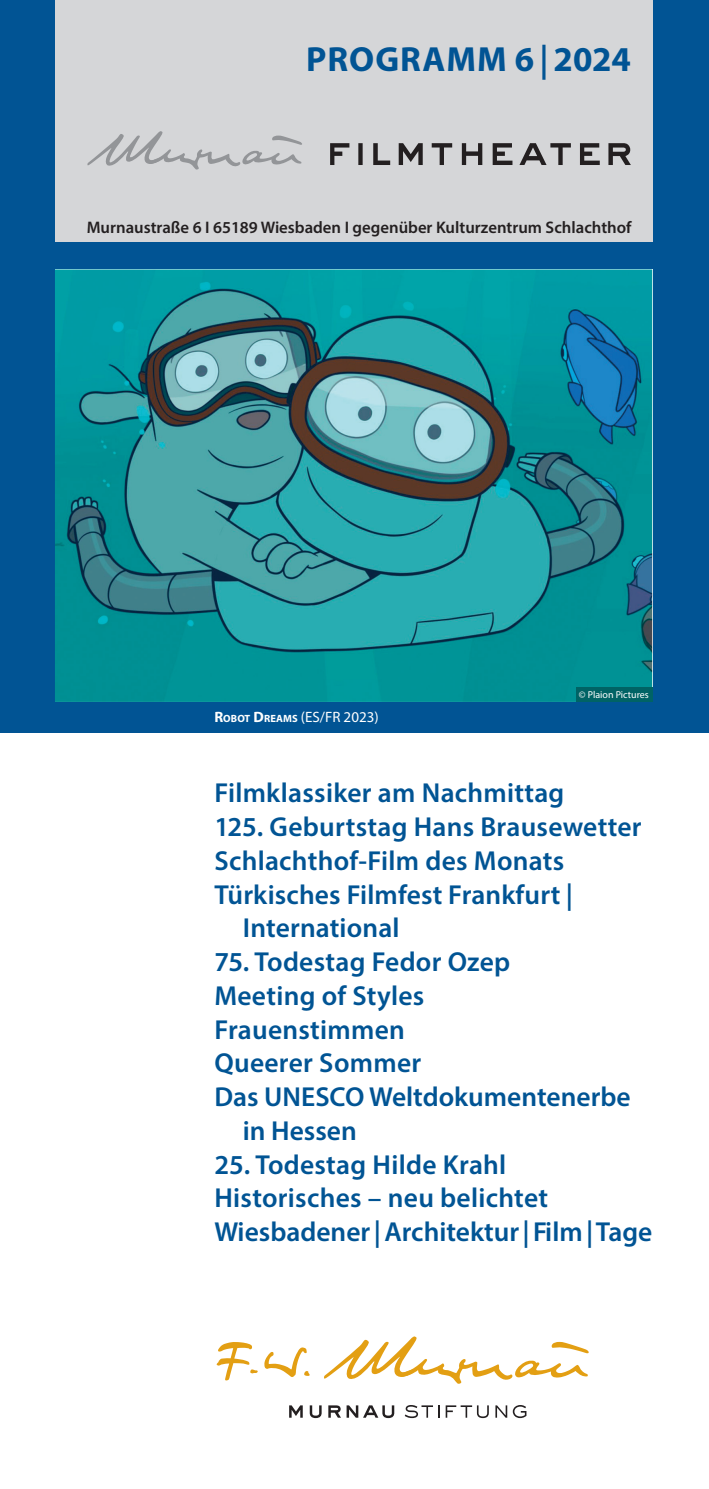
<style>
.page{position:relative;width:709px;height:1489px;background:#fff}
.page>*{position:absolute;margin:0;border:0;box-sizing:border-box;transform-origin:0 0}
.t1{font:700 35px "Myriad Pro";letter-spacing:.03em;color:#015494}
.t2{font:600 27.5px/33.8px "Myriad Pro";letter-spacing:.01em;color:#015494}
.t3{font:600 16.75px "Myriad Pro";color:#231f20}
.t4{font:15px "Myriad Pro";color:#fff}
.t5{font:10px "Myriad Pro";color:#fff}
.s1{font-weight:600}
.s2{font-weight:700}
.s3{font-weight:700;font-size:10.5px}
</style>
<div class="page">
<div style="left:0;top:0;width:709px;height:732px;background:#015494"></div>
<img style="left:55px;top:269px;width:597px;height:433px">
<img style="left:576px;top:687px;width:76px;height:15px">
<svg style="left:289px;top:1405px;width:14px;height:12px"></svg>
<svg style="left:310px;top:1405px;width:11px;height:12px"></svg>
<svg style="left:328px;top:1405px;width:66px;height:12px"></svg>
<svg style="left:405px;top:1405px;width:34px;height:12px"></svg>
<svg style="left:445px;top:1405px;width:44px;height:12px"></svg>
<svg style="left:495px;top:1405px;width:12px;height:12px"></svg>
<svg style="left:513px;top:1405px;width:13px;height:12px"></svg>
<svg style="left:264px;top:1347px;width:46px;height:30px"></svg>
<svg style="left:217px;top:1342px;width:41px;height:38px"></svg>
<svg style="left:324px;top:1336px;width:264px;height:47px"></svg>
<div style="left:55px;top:0;width:597px;height:241px;background:#d5d6d8"></div>
<svg style="left:87px;top:131px;width:215px;height:39px"></svg>
<svg style="left:330px;top:143px;width:32px;height:22px"></svg>
<svg style="left:373px;top:143px;width:17px;height:22px"></svg>
<svg style="left:399px;top:143px;width:24px;height:22px"></svg>
<svg style="left:432px;top:143px;width:20px;height:22px"></svg>
<svg style="left:462px;top:143px;width:20px;height:22px"></svg>
<svg style="left:492px;top:143px;width:20px;height:22px"></svg>
<svg style="left:519px;top:143px;width:52px;height:22px"></svg>
<svg style="left:580px;top:143px;width:19px;height:22px"></svg>
<svg style="left:608px;top:143px;width:23px;height:22px"></svg>
<p class="t1" style="left:306px;top:36px;width:326px">PROGRAMM 6 <span class="s1">|</span>2024</p>
<p class="t3" style="left:87px;top:216px;width:546px">Murnaustraße 6 I 65189 Wiesbaden I gegenüber Kulturzentrum Schlachthof</p>
<p class="t4" style="left:214px;top:707px;width:166px"><span class="s2">R</span><span class="s3">OBOT</span> <span class="s2">D</span><span class="s3">REAMS</span> (ES/FR 2023)</p>
<p class="t5" style="left:579px;top:689px;width:71px">© Plaion Pictures</p>
<p class="t2" style="left:214px;top:775px;width:351px">Filmklassiker am Nachmittag</p>
<p class="t2" style="left:214px;top:809px;width:429px">125. Geburtstag Hans Brausewetter</p>
<p class="t2" style="left:214px;top:843px;width:351px">Schlachthof-Film des Monats</p>
<p class="t2" style="left:214px;top:876px;width:360px">Türkisches Filmfest Frankfurt |</p>
<p class="t2" style="left:243px;top:910px;width:158px">International</p>
<p class="t2" style="left:214px;top:944px;width:297px">75. Todestag Fedor Ozep</p>
<p class="t2" style="left:214px;top:978px;width:211px">Meeting of Styles</p>
<p class="t2" style="left:214px;top:1011px;width:192px">Frauenstimmen</p>
<p class="t2" style="left:214px;top:1045px;width:208px">Queerer Sommer</p>
<p class="t2" style="left:214px;top:1079px;width:418px">Das UNESCO Weltdokumentenerbe</p>
<p class="t2" style="left:243px;top:1113px;width:115px">in Hessen</p>
<p class="t2" style="left:214px;top:1146px;width:439px">25. Todestag Hilde Krahl<br>Historisches – neu belichtet<br>Wiesbadener | Architektur | Film | Tage</p>
</div>
